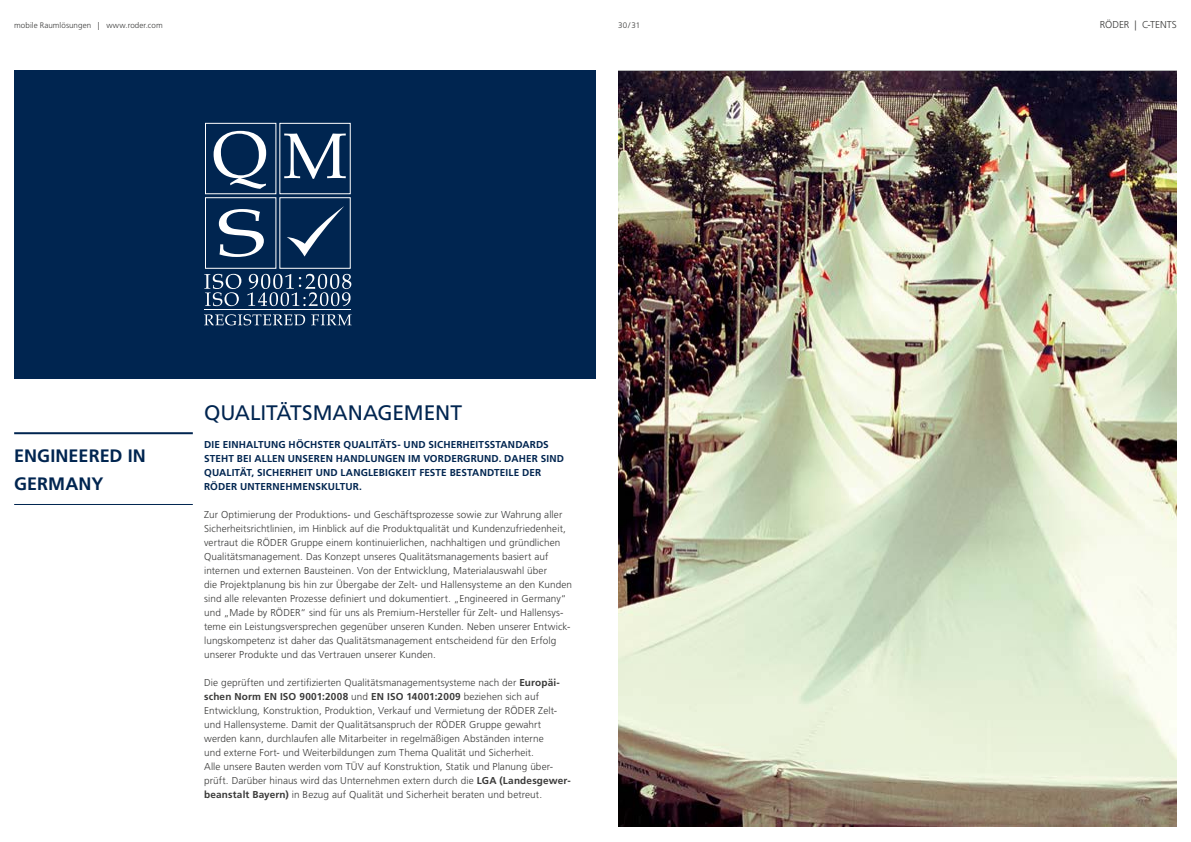
<style>
.page{position:relative;width:1191px;height:842px;background:#fff}
.page>*{position:absolute;margin:0;border:0;box-sizing:border-box;transform-origin:0 0}
.t1{font:21px "Frutiger LT Pro";letter-spacing:-.005em;color:#002550}
.t2{font:700 18px/28px "Frutiger LT Pro";letter-spacing:.005em;color:#002550}
.t3{font:300 10px/14px "Frutiger LT Pro";letter-spacing:.01em;color:#3a3a39}
.t4{font:700 10px/14px "Frutiger LT Pro";letter-spacing:.015em;color:#002550}
.t5{font:300 8px "Frutiger LT Pro";letter-spacing:.01em;color:#3a3a39}
.s1{font-weight:700}
</style>
<div class="page">
<img style="left:618px;top:72px;width:558px;height:754px">
<div style="left:14px;top:70px;width:581px;height:308px;background:#002550"></div>
<hr style="left:14px;top:432px;width:179px;height:2px;background:#002550">
<hr style="left:14px;top:504px;width:179px;height:1px;background:#002550">
<svg style="left:204px;top:123px;width:147px;height:183px"></svg>
<svg style="left:204px;top:314px;width:101px;height:11px"></svg>
<svg style="left:311px;top:314px;width:40px;height:11px"></svg>
<hr style="left:205px;top:309px;width:146px;height:1px;background:#fff">
<p class="t5" style="left:14px;top:21px;width:150px">mobile Raumlösungen | www.roder.com</p>
<p class="t5" style="left:618px;top:21px;width:24px">30/31</p>
<p class="t3" style="left:1099px;top:18px;width:79px">RÖDER | C-TENTS</p>
<h2 class="t2" style="left:14px;top:442px;width:133px">ENGINEERED IN<br>GERMANY</h2>
<h1 class="t1" style="left:204px;top:401px;width:259px">QUALITÄTSMANAGEMENT</h1>
<p class="t4" style="left:204px;top:438px;width:361px">DIE EINHALTUNG HÖCHSTER QUALITÄTS- UND SICHERHEITSSTANDARDS STEHT BEI ALLEN UNSEREN HANDLUNGEN IM VORDERGRUND. DAHER SIND QUALITÄT, SICHERHEIT UND LANGLEBIGKEIT FESTE BESTANDTEILE DER RÖDER UNTERNEHMENSKULTUR.</p>
<p class="t3" style="left:204px;top:508px;width:369px">Zur Optimierung der Produktions- und Geschäftsprozesse sowie zur Wahrung aller Sicherheitsrichtlinien, im Hinblick auf die Produktqualität und Kundenzufriedenheit, vertraut die RÖDER Gruppe einem kontinuierlichen, nachhaltigen und gründlichen Qualitätsmanagement. Das Konzept unseres Qualitätsmanagements basiert auf internen und externen Bausteinen. Von der Entwicklung, Materialauswahl über<br>die Projektplanung bis hin zur Übergabe der Zelt- und Hallensysteme an den Kunden sind alle relevanten Prozesse definiert und dokumentiert. „Engineered in Germany“ und „Made by RÖDER“ sind für uns als Premium-Hersteller für Zelt- und Hallensys&shy;teme ein Leistungsversprechen gegenüber unseren Kunden. Neben unserer Entwick&shy;lungskompetenz ist daher das Qualitätsmanagement entscheidend für den Erfolg unserer Produkte und das Vertrauen unserer Kunden.</p>
<p class="t3" style="left:204px;top:676px;width:368px">Die geprüften und zertifizierten Qualitätsmanagementsysteme nach der <span class="s1">Europäi&shy;schen Norm EN ISO 9001:2008</span> und <span class="s1">EN ISO 14001:2009</span> beziehen sich auf Entwicklung, Konstruktion, Produktion, Verkauf und Vermietung der RÖDER Zelt&shy;und Hallensysteme. Damit der Qualitätsanspruch der RÖDER Gruppe gewahrt werden kann, durchlaufen alle Mitarbeiter in regelmäßigen Abständen interne<br>und externe Fort- und Weiterbildungen zum Thema Qualität und Sicherheit.<br>Alle unsere Bauten werden vom TÜV auf Konstruktion, Statik und Planung über&shy;prüft. Darüber hinaus wird das Unternehmen extern durch die <span class="s1">LGA (Landesgewer&shy;beanstalt Bayern)</span> in Bezug auf Qualität und Sicherheit beraten und betreut.</p>
</div>
